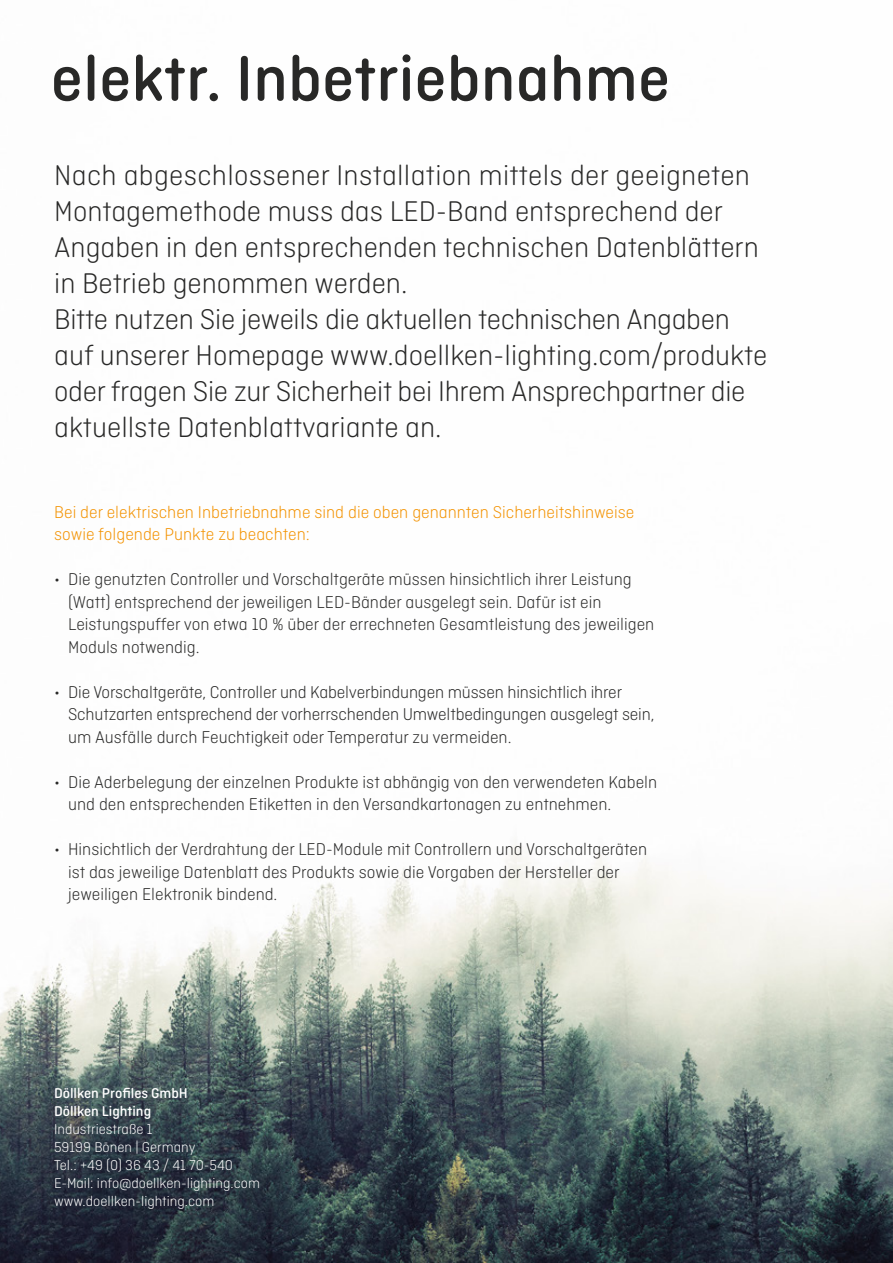
<style>
.page{position:relative;width:893px;height:1263px;background:#fff}
.page>*{position:absolute;margin:0;border:0;box-sizing:border-box;transform-origin:0 0}
.t1{font:500 67.5px "Ciutadella Rounded";letter-spacing:.005em;color:#282827}
.t2{font:300 30px/36px "Ciutadella Rounded";color:#282827}
.t3{font:300 18px/22.5px "Ciutadella Rounded";color:#282827}
.t4{font:300 18px/22.5px "Ciutadella Rounded";color:#f39200}
.t5{font:300 15px/18px "Ciutadella Rounded";color:#fff}
.t6{font:500 15px/18px "Ciutadella Rounded";color:#fff}
</style>
<div class="page">
<img style="left:0;top:845px;width:893px;height:418px">
<h1 class="t1" style="left:51px;top:41px;width:621px">elektr. Inbetriebnahme</h1>
<p class="t2" style="left:54px;top:157px;width:715px">Nach abgeschlossener Installation mittels der geeigneten Montagemethode muss das LED-Band entsprechend der Angaben in den entsprechenden technischen Datenblättern in Betrieb genommen werden.<br>Bitte nutzen Sie jeweils die aktuellen technischen Angaben auf unserer Homepage www.doellken-lighting.com/produkte oder fragen Sie zur Sicherheit bei Ihrem Ansprechpartner die aktuellste Datenblattvariante an.</p>
<p class="t4" style="left:54px;top:500px;width:582px">Bei der elektrischen Inbetriebnahme sind die oben genannten Sicherheitshinweise sowie folgende Punkte zu beachten:</p>
<p class="t3" style="left:68px;top:568px;width:588px;text-indent:-14px">• Die genutzten Controller und Vorschaltgeräte müssen hinsichtlich ihrer Leistung (Watt) entsprechend der jeweiligen LED-Bänder ausgelegt sein. Dafür ist ein Leistungspuffer von etwa 10 % über der errechneten Gesamtleistung des jeweiligen Moduls notwendig.</p>
<p class="t3" style="left:68px;top:680px;width:588px;text-indent:-14px">• Die Vorschaltgeräte, Controller und Kabelverbindungen müssen hinsichtlich ihrer<br>Schutzarten entsprechend der vorherrschenden Umweltbedingungen ausgelegt sein, um Ausfälle durch Feuchtigkeit oder Temperatur zu vermeiden.</p>
<p class="t3" style="left:68px;top:770px;width:591px;text-indent:-14px">• Die Aderbelegung der einzelnen Produkte ist abhängig von den verwendeten Kabeln und den entsprechenden Etiketten in den Versandkartonagen zu entnehmen.</p>
<p class="t3" style="left:68px;top:838px;width:580px;text-indent:-14px">• Hinsichtlich der Verdrahtung der LED-Module mit Controllern und Vorschaltgeräten ist das jeweilige Datenblatt des Produkts sowie die Vorgaben der Hersteller der jeweiligen Elektronik bindend.</p>
<p class="t6" style="left:54px;top:1084px;width:135px">Döllken Profiles GmbH<br>Döllken Lighting</p>
<p class="t5" style="left:54px;top:1120px;width:208px">Industriestraße 1<br>59199 Bönen | Germany<br>Tel.: +49 (0) 36 43 / 41 70-540<br>E-Mail: info@doellken-lighting.com www.doellken-lighting.com</p>
</div>
